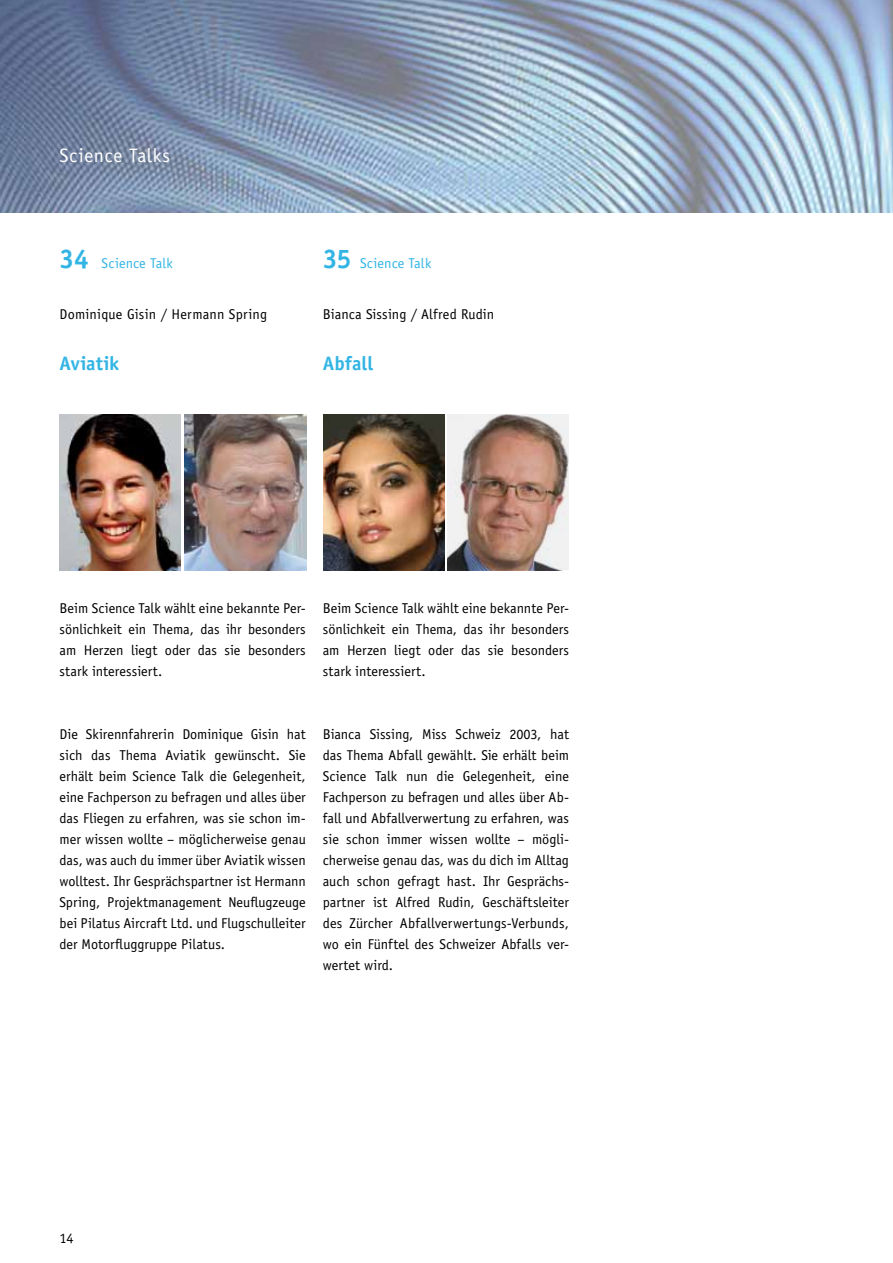
<style>
.page{position:relative;width:893px;height:1263px;background:#fff}
.page>*{position:absolute;margin:0;border:0;box-sizing:border-box;transform-origin:0 0}
.t1{font:19.5px "Officina Sans";letter-spacing:.025em;color:#fff}
.t2{font:700 19.5px "Officina Sans";color:#32b5e4}
.t3{font:14.25px/21px "Officina Sans";letter-spacing:.005em;color:#000;text-align:justify}
.t4{font:14.25px "Officina Sans";letter-spacing:.005em;color:#32b5e4}
.s1{font-weight:700;font-size:27px}
</style>
<div class="page">
<img style="left:0;top:0;width:893px;height:213px">
<img style="left:60px;top:414px;width:121px;height:156px">
<img style="left:323px;top:414px;width:121px;height:156px">
<img style="left:185px;top:414px;width:121px;height:156px">
<img style="left:448px;top:414px;width:121px;height:156px">
<h1 class="t1" style="left:60px;top:144px;width:112px">Science Talks</h1>
<h1 class="t1" style="left:60px;top:144px;width:175px">Module und Referate</h1>
<p class="t4" style="left:60px;top:255px;width:115px"><span class="s1">34</span> Science Talk</p>
<p class="t3" style="left:60px;top:303px;width:209px">Dominique Gisin / Hermann Spring</p>
<h1 class="t2" style="left:60px;top:351px;width:61px">Aviatik</h1>
<p class="t4" style="left:323px;top:255px;width:110px"><span class="s1">35</span> Science Talk</p>
<p class="t3" style="left:323px;top:303px;width:173px">Bianca Sissing / Alfred Rudin</p>
<h1 class="t2" style="left:323px;top:351px;width:52px">Abfall</h1>
<p class="t3" style="left:60px;top:597px;width:248px">Beim Science Talk wählt eine bekannte Per&shy;sönlichkeit ein Thema, das ihr besonders am Herzen liegt oder das sie besonders stark interessiert.</p>
<p class="t3" style="left:323px;top:597px;width:248px">Beim Science Talk wählt eine bekannte Per&shy;sönlichkeit ein Thema, das ihr besonders am Herzen liegt oder das sie besonders stark interessiert.</p>
<p class="t3" style="left:60px;top:723px;width:248px">Die Skirennfahrerin Dominique Gisin hat sich das Thema Aviatik gewünscht. Sie erhält beim Science Talk die Gelegenheit, eine Fachperson zu befragen und alles über das Fliegen zu erfahren, was sie schon im&shy;mer wissen wollte – möglicherweise genau das, was auch du immer über Aviatik wissen wolltest. Ihr Gesprächspartner ist Hermann Spring, Projektmanagement Neuflugzeuge bei Pilatus Aircraft Ltd. und Flugschulleiter der Motorfluggruppe Pilatus.</p>
<p class="t3" style="left:323px;top:723px;width:248px">Bianca Sissing, Miss Schweiz 2003, hat das Thema Abfall gewählt. Sie erhält beim Science Talk nun die Gelegenheit, eine Fachperson zu befragen und alles über Ab&shy;fall und Abfallverwertung zu erfahren, was sie schon immer wissen wollte – mögli&shy;cherweise genau das, was du dich im Alltag auch schon gefragt hast. Ihr Gesprächs&shy;partner ist Alfred Rudin, Geschäftsleiter des Zürcher Abfallverwertungs-Verbunds, wo ein Fünftel des Schweizer Abfalls ver&shy;wertet wird.</p>
<p class="t3" style="left:60px;top:1227px;width:15px">14</p>
</div>
